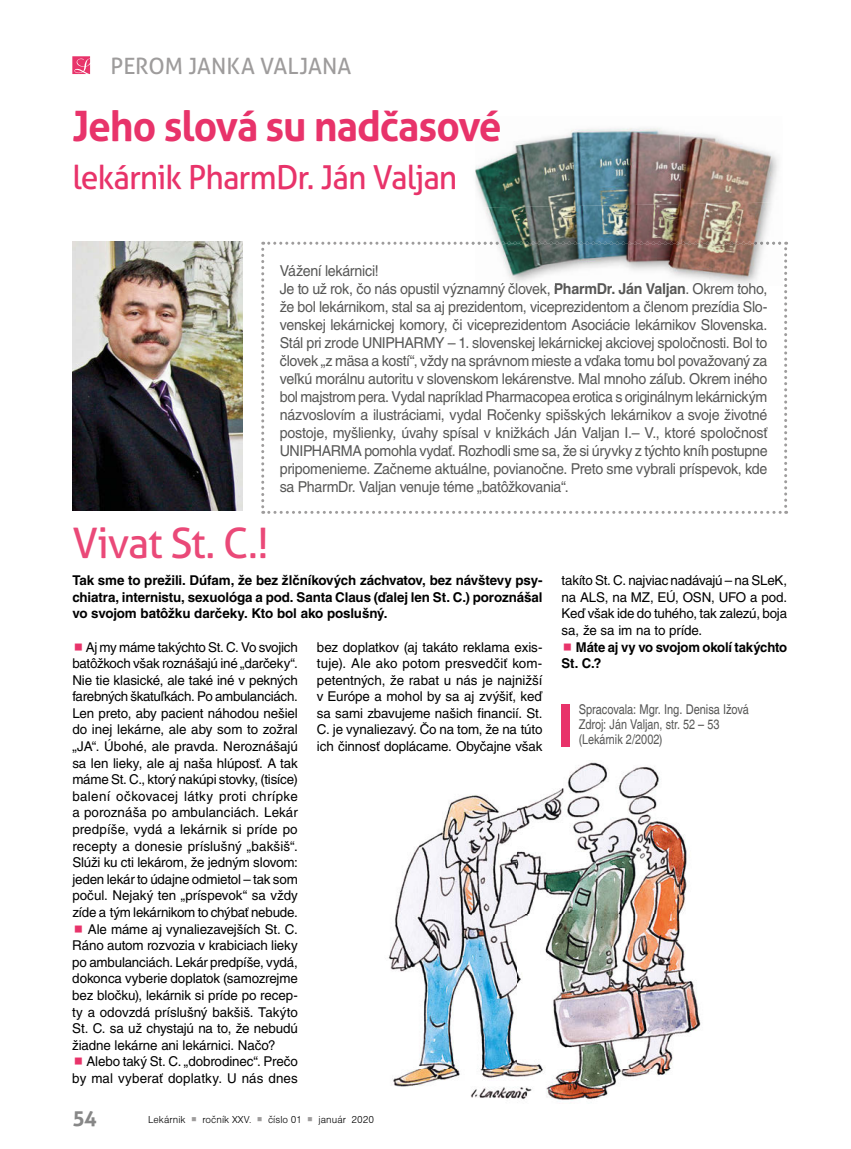
<style>
.page{position:relative;width:851px;height:1149px;background:#fff}
.page>*{position:absolute;margin:0;border:0;box-sizing:border-box;transform-origin:0 0}
.t1{font:700 42px "Aller";letter-spacing:-.025em;color:#e8336a}
.t2{font:42px "Aller";letter-spacing:-.03em;color:#ea4978}
.t3{font:33px "Aller";letter-spacing:-.03em;color:#e8336a}
.t4{font:22.5px "Aller";color:#9e9c9c}
.t5{font:700 21px "Aller";color:#878787}
.t6{font:15px/18px "Helvetica CE";letter-spacing:-.02em;color:#575756;scale:.95 1}
.t7{font:700 15px "Helvetica CE";color:#575756;scale:.95 1}
.t8{font:13.5px/16.6px "Helvetica CE";letter-spacing:-.01em;color:#000;text-align:justify}
.t9{font:700 13.5px/16.6px "Helvetica CE";letter-spacing:-.01em;color:#000;text-align:justify}
.t10{font:13.5px "Helvetica CE";letter-spacing:.01em;color:#000}
.t11{font:condensed 13.5px/15px "Helvetica";letter-spacing:-.005em;color:#575756}
.t12{font:13.5px "Helvetica CE";letter-spacing:.025em;color:#000}
.t13{font:10.5px "Nimbus San DEE Ligh";letter-spacing:.005em;color:#000}
.s1{color:#565655}
.s2{font-weight:700}
.s3{color:#555554}
.s4{color:#9e9c9c}
</style>
<div class="page">
<img style="left:388px;top:762px;width:313px;height:339px">
<img style="left:72px;top:242px;width:170px;height:268px">
<div style="left:561px;top:703px;width:9px;height:43px;background:#e8336a"></div>
<svg style="left:261px;top:242px;width:526px;height:271px"></svg>
<img style="left:470px;top:283px;width:80px;height:5px">
<img style="left:555px;top:286px;width:129px;height:2px">
<img style="left:686px;top:286px;width:81px;height:2px">
<img style="left:475px;top:243px;width:308px;height:43px">
<img style="left:475px;top:129px;width:101px;height:75px">
<img style="left:576px;top:128px;width:103px;height:76px">
<img style="left:679px;top:132px;width:99px;height:72px">
<img style="left:475px;top:204px;width:205px;height:39px">
<img style="left:680px;top:202px;width:102px;height:41px">
<img style="left:597px;top:242px;width:184px;height:3px">
<img style="left:475px;top:283px;width:75px;height:3px">
<svg style="left:72px;top:56px;width:18px;height:18px"></svg>
<h3 class="t4" style="left:111px;top:52px;width:242px">PEROM JANKA VALJANA</h3>
<h1 class="t1" style="left:72px;top:102px;width:431px">Jeho slová su nadčasové</h1>
<h2 class="t3" style="left:72px;top:158px;width:386px">lekárnik PharmDr. Ján Valjan</h2>
<h1 class="t2" style="left:72px;top:519px;width:198px">Vivat St. C.!</h1>
<p class="t6" style="left:280px;top:263px;width:515px">Vážení lekárnici!<br>Je to už rok, čo nás opustil významný čl<span class="s1">ov</span>ek <span class="s2">PharmDr Ján Valjan</span> Okrem <span class="s3">to</span><span class="s1">ho</span>,</p>
<p class="t6" style="left:546px;top:281px;width:6px">,</p>
<p class="t7" style="left:611px;top:283px;width:6px">.</p>
<p class="t6" style="left:280px;top:281px;width:515px;text-indent:405px">.<br>že bol lekárnikom, stal sa aj prezidentom, viceprezidentom a členom prezídia Slo&shy;venskej lekárnickej komory, či viceprezidentom Asociácie lekárnikov Slovenska.<br>Stál pri zrode UNIPHARMY – 1. slovenskej lekárnickej akciovej spoločnosti. Bol to človek „z mäsa a kostí“, vždy na správnom mieste a vďaka tomu bol považovaný za veľkú morálnu autoritu v slovenskom lekárenstve. Mal mnoho záľub. Okrem iného bol majstrom pera. Vydal napríklad Pharmacopea erotica s originálnym lekárnickým názvoslovím a ilustráciami, vydal Ročenky spišských lekárnikov a svoje životné postoje, myšlienky, úvahy spísal v knižkách Ján Valjan I.– V., ktoré spoločnosť UNIPHARMA pomohla vydať. Rozhodli sme sa, že si úryvky z týchto kníh postupne pripomenieme. Začneme aktuálne, povianočne. Preto sme vybrali príspevok, kde sa PharmDr. Valjan venuje téme „batôžkovania“.</p>
<p class="t9" style="left:72px;top:573px;width:471px">Tak sme to prežili. Dúfam, že bez žlčníkových záchvatov, bez návštevy psy&shy;chiatra, internistu, sexuológa a pod. Santa Claus (ďalej len St. C.) poroznášal vo svojom batôžku darčeky. Kto bol ako poslušný.</p>
<p class="t8" style="left:86px;top:639px;width:213px">Aj my máme takýchto St. C. Vo svojich</p>
<p class="t8" style="left:72px;top:656px;width:227px">batôžkoch však roznášajú iné „darčeky“.</p>
<p class="t8" style="left:72px;top:672px;width:227px">Nie tie klasické, ale také iné v pekných</p>
<p class="t8" style="left:72px;top:689px;width:227px">farebných škatuľkách. Po ambulanciách.</p>
<p class="t8" style="left:72px;top:705px;width:227px">Len preto, aby pacient náhodou nešiel</p>
<p class="t8" style="left:72px;top:722px;width:227px">do inej lekárne, ale aby som to zožral</p>
<p class="t8" style="left:72px;top:739px;width:227px">„JA“. Úbohé, ale pravda. Neroznášajú</p>
<p class="t8" style="left:72px;top:755px;width:227px">sa len lieky, ale aj naša hlúposť. A tak</p>
<p class="t8" style="left:72px;top:772px;width:227px">máme St. C., ktorý nakúpi stovky, (tisíce)</p>
<p class="t12" style="left:72px;top:790px;width:227px">balení očkovacej látky proti chrípke</p>
<p class="t8" style="left:72px;top:805px;width:227px">a poroznáša po ambulanciách. Lekár</p>
<p class="t10" style="left:72px;top:823px;width:227px">predpíše, vydá a lekárnik si príde po</p>
<p class="t10" style="left:72px;top:840px;width:227px">recepty a donesie príslušný „bakšiš“.</p>
<p class="t8" style="left:72px;top:855px;width:227px">Slúži ku cti lekárom, že jedným slovom:</p>
<p class="t8" style="left:72px;top:871px;width:227px">jeden lekár to údajne odmietol – tak som</p>
<p class="t8" style="left:72px;top:888px;width:227px">počul. Nejaký ten „príspevok“ sa vždy</p>
<p class="t8" style="left:72px;top:904px;width:227px">zíde a tým lekárnikom to chýbať nebude.</p>
<p class="t8" style="left:88px;top:921px;width:211px">Ale máme aj vynaliezavejších St. C.</p>
<p class="t8" style="left:72px;top:938px;width:227px">Ráno autom rozvozia v krabiciach lieky</p>
<p class="t8" style="left:72px;top:954px;width:227px">po ambulanciách. Lekár predpíše, vydá,</p>
<p class="t8" style="left:72px;top:971px;width:227px">dokonca vyberie doplatok (samozrejme</p>
<p class="t8" style="left:72px;top:987px;width:227px">bez bločku), lekárnik si príde po recep-</p>
<p class="t8" style="left:72px;top:1004px;width:227px">ty a odovzdá príslušný bakšiš. Takýto</p>
<p class="t8" style="left:72px;top:1020px;width:227px">St. C. sa už chystajú na to, že nebudú</p>
<p class="t8" style="left:72px;top:1037px;width:205px">žiadne lekárne ani lekárnici. Načo?</p>
<p class="t8" style="left:86px;top:1054px;width:213px">Alebo taký St. C. „dobrodinec“. Prečo</p>
<p class="t10" style="left:72px;top:1072px;width:227px">by mal vyberať doplatky. U nás dnes</p>
<p class="t8" style="left:317px;top:639px;width:227px">bez doplatkov (aj takáto reklama exis&shy;tuje). Ale ako potom presvedčiť kom&shy;petentných, že rabat u nás je najnižší v Európe a mohol by sa aj zvýšiť, keď sa sami zbavujeme našich financií. St.<br>C. je vynaliezavý. Čo na tom, že na túto ich činnosť doplácame. Obyčajne však</p>
<h3 class="t5" style="left:72px;top:1105px;width:26px">54</h3>
<p class="t13" style="left:148px;top:1115px;width:228px">Lekárnik <span class="s4">○</span> ročník XXV. <span class="s4">○</span> číslo 01 <span class="s4">○</span> január 2020</p>
<p class="t8" style="left:561px;top:573px;width:227px">takíto St. C. najviac nadávajú – na SLeK, na ALS, na MZ, EÚ, OSN, UFO a pod.<br>Keď však ide do tuhého, tak zalezú, boja sa, že sa im na to príde.</p>
<p class="t9" style="left:561px;top:639px;width:227px;text-indent:14px">Máte aj vy vo svojom okolí takýchto<br>St. C.?</p>
<p class="t11" style="left:578px;top:701px;width:172px">Spracovala: Mgr. Ing. Denisa Ižová<br>Zdroj: Ján Valjan, str. 52 – 53 (Lekárnik 2/2002)</p>
</div>
